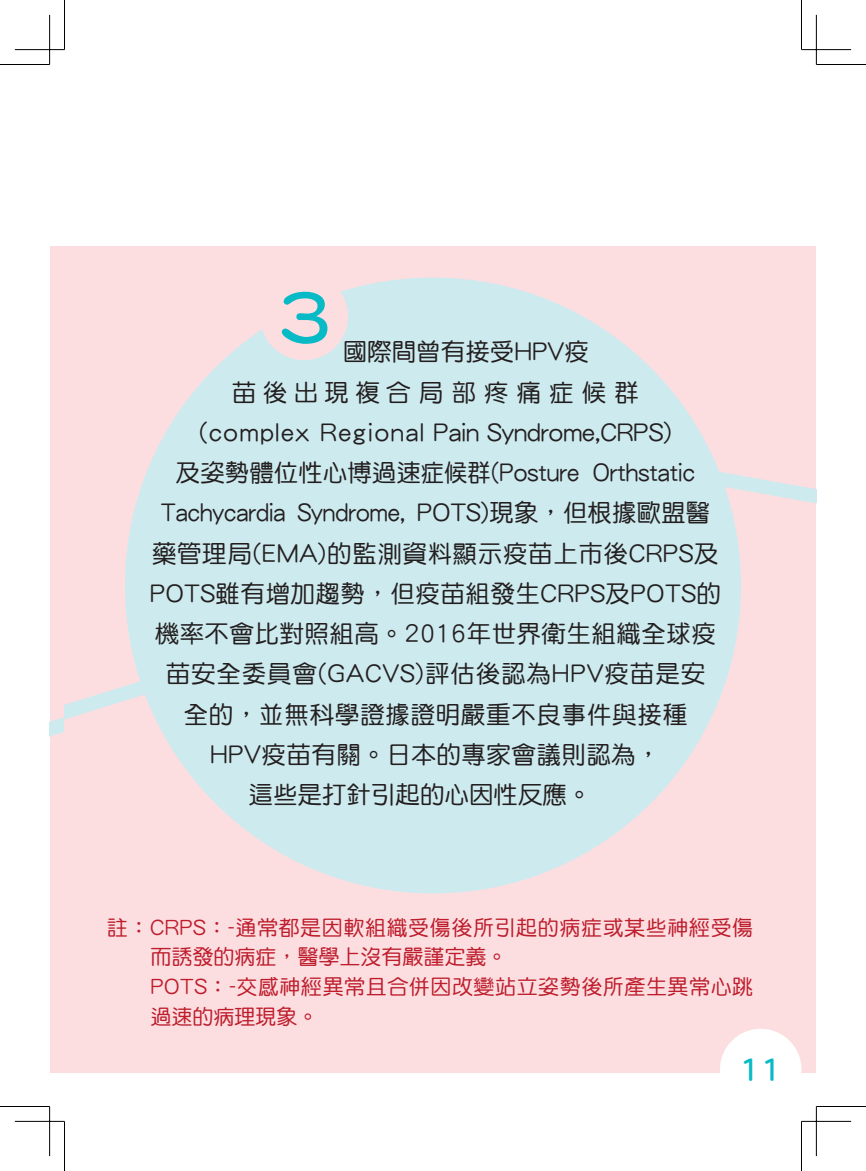
<style>
.page{position:relative;width:866px;height:1171px;background:#fff}
.page>*{position:absolute;margin:0;border:0;box-sizing:border-box;transform-origin:0 0}
.t1{font:66.5px "DF Yuan W8 WINP BF";color:#08bac6}
.t2{font:28.7px "DF Yuan W8 WINP BF";color:#08bac6}
.t3{font:24.5px "DF Yuan W5 WINP BF";letter-spacing:.02em;color:#231f20}
.t4{font:24.5px "DF Yuan W5 WINP BF";color:#231f20}
.t5{font:24.5px "DF Yuan W5 WINP BF";color:#231f20;scale:.95 1}
.t6{font:24.5px "DF Yuan W5 WINP BF";letter-spacing:.33em;color:#231f20}
.t7{font:21px/29.8px "DF Yuan W5 WINP BF";letter-spacing:.025em;color:#be1d2c}
</style>
<div class="page">
<div style="left:50px;top:246px;width:14px;height:827px;background:#fcdee1"></div>
<svg style="left:50px;top:717px;width:14px;height:19px"></svg>
<div style="left:64px;top:246px;width:752px;height:827px;background:#fcdee1"></div>
<svg style="left:64px;top:455px;width:752px;height:361px"></svg>
<div style="left:125px;top:277px;width:616px;height:616px;background:#cdeaee;border-radius:50%"></div>
<div style="left:720px;top:1029px;width:81px;height:81px;background:#fff;border-radius:50%"></div>
<div style="left:260px;top:272px;width:88px;height:88px;background:#fcdee1;border-radius:50%"></div>
<hr style="left:0;top:64px;width:50px;height:1px;background:#000">
<hr style="left:816px;top:64px;width:50px;height:1px;background:#000">
<hr style="left:0;top:1106px;width:50px;height:1px;background:#000">
<hr style="left:816px;top:1106px;width:50px;height:1px;background:#000">
<hr style="left:64px;top:0;width:1px;height:50px;background:#000">
<hr style="left:64px;top:1121px;width:1px;height:50px;background:#000">
<hr style="left:801px;top:0;width:1px;height:50px;background:#000">
<hr style="left:801px;top:1121px;width:1px;height:50px;background:#000">
<hr style="left:15px;top:49px;width:49px;height:1px;background:#000">
<hr style="left:801px;top:49px;width:50px;height:1px;background:#000">
<hr style="left:15px;top:1121px;width:49px;height:1px;background:#000">
<hr style="left:801px;top:1121px;width:50px;height:1px;background:#000">
<hr style="left:49px;top:15px;width:1px;height:49px;background:#000">
<hr style="left:49px;top:1106px;width:1px;height:50px;background:#000">
<hr style="left:816px;top:15px;width:1px;height:49px;background:#000">
<hr style="left:816px;top:1106px;width:1px;height:50px;background:#000">
<h1 class="t1" style="left:279px;top:284px;width:52px">3</h1>
<p class="t4" style="left:343px;top:340px;width:248px">國際間曾有接受HPV疫</p>
<p class="t6" style="left:232px;top:380px;width:408px">苗後出現複合局部疼痛症候群</p>
<p class="t3" style="left:199px;top:420px;width:475px">(complex Regional Pain Syndrome,CRPS)</p>
<p class="t4" style="left:176px;top:460px;width:520px">及姿勢體位性心博過速症候群(Posture Orthstatic</p>
<p class="t5" style="left:161px;top:501px;width:580px">Tachycardia Syndrome, POTS)現象，但根據歐盟醫</p>
<p class="t3" style="left:152px;top:541px;width:568px">藥管理局(EMA)的監測資料顯示疫苗上市後CRPS及</p>
<p class="t3" style="left:150px;top:581px;width:573px">POTS雖有增加趨勢，但疫苗組發生CRPS及POTS的</p>
<p class="t3" style="left:155px;top:621px;width:563px">機率不會比對照組高。2016年世界衛生組織全球疫</p>
<p class="t3" style="left:166px;top:662px;width:541px">苗安全委員會(GACVS)評估後認為HPV疫苗是安</p>
<p class="t3" style="left:184px;top:702px;width:505px">全的，並無科學證據證明嚴重不良事件與接種</p>
<p class="t3" style="left:210px;top:742px;width:452px">HPV疫苗有關。日本的專家會議則認為，</p>
<p class="t4" style="left:248px;top:782px;width:344px">這些是打針引起的心因性反應。</p>
<p class="t7" style="left:150px;top:912px;width:604px;text-indent:-44px">註：CRPS：-通常都是因軟組織受傷後所引起的病症或某些神經受傷而誘發的病症，醫學上沒有嚴謹定義。<br>POTS：-交感神經異常且合併因改變站立姿勢後所產生異常心跳過速的病理現象。</p>
<p class="t2" style="left:739px;top:1054px;width:45px">11</p>
</div>
